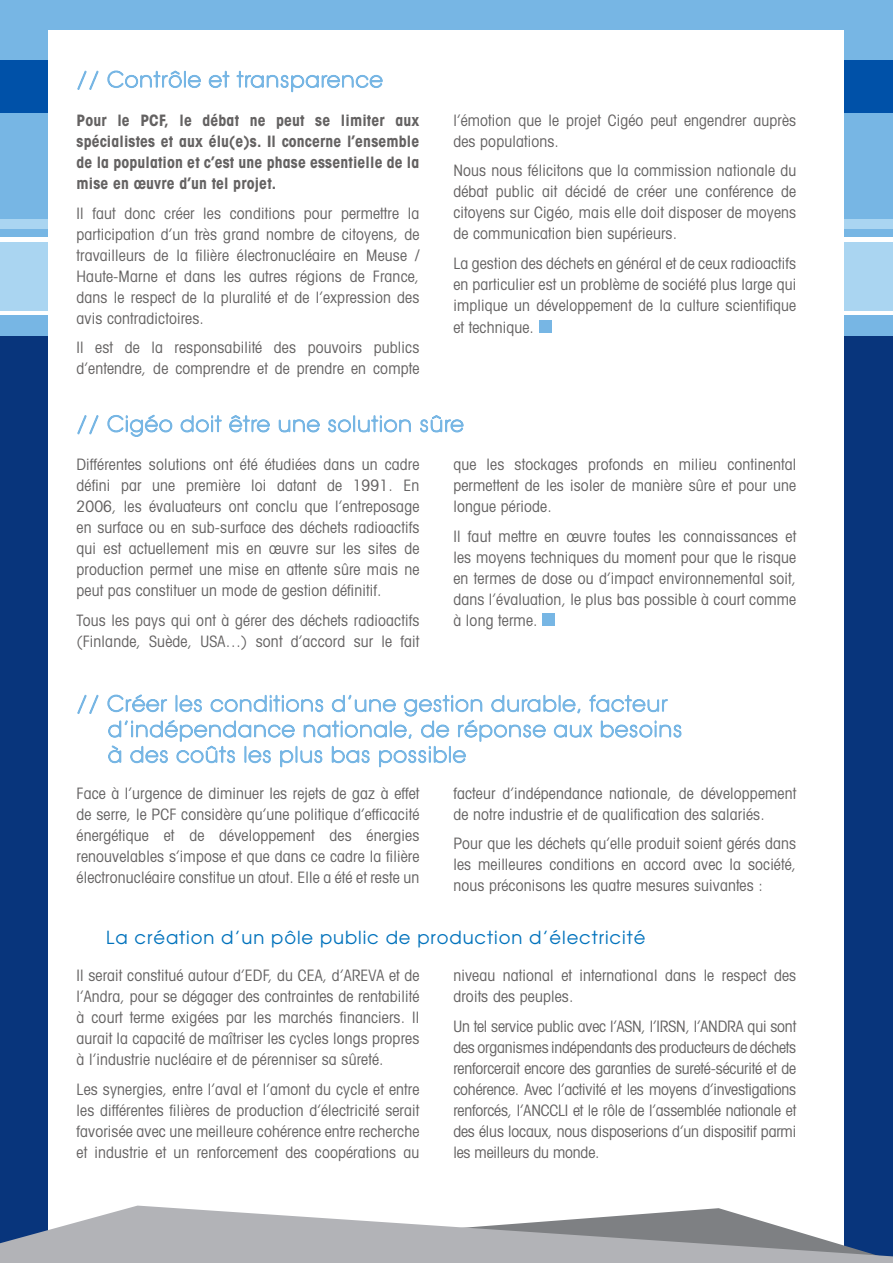
<style>
.page{position:relative;width:893px;height:1263px;background:#fff}
.page>*{position:absolute;margin:0;border:0;box-sizing:border-box;transform-origin:0 0}
.t1{font:18px "Avant Garde";letter-spacing:.05em;color:#0072bc}
.t2{font:condensed 15.75px/21px "Avant Garde";letter-spacing:.01em;color:#646262;text-align:justify}
.t3{font:700 condensed 15.75px/21px "Avant Garde";letter-spacing:.01em;color:#646262;text-align:justify}
</style>
<div class="page">
<div style="left:0;top:0;width:893px;height:238px;background:#77b6e4"></div>
<div style="left:0;top:277px;width:893px;height:986px;background:#08357c"></div>
<div style="left:0;top:315px;width:893px;height:20px;background:#77b6e4"></div>
<div style="left:0;top:235px;width:893px;height:76px;background:#aad5f1"></div>
<hr style="left:0;top:237px;width:893px;height:4px;background:#fff">
<div style="left:0;top:226px;width:893px;height:11px;background:#77b6e4"></div>
<div style="left:0;top:219px;width:893px;height:10px;background:#aad5f1"></div>
<hr style="left:0;top:311px;width:893px;height:4px;background:#fff">
<div style="left:0;top:60px;width:893px;height:53px;background:#0051a8"></div>
<div style="left:49px;top:30px;width:795px;height:1231px;background:#fff"></div>
<svg style="left:0;top:1205px;width:892px;height:58px;fill:#b2b3b7"></svg>
<svg style="left:77px;top:70px;width:22px;height:20px"></svg>
<svg style="left:107px;top:70px;width:94px;height:18px"></svg>
<svg style="left:208px;top:70px;width:22px;height:18px"></svg>
<svg style="left:236px;top:70px;width:147px;height:23px"></svg>
<svg style="left:77px;top:415px;width:22px;height:20px"></svg>
<svg style="left:107px;top:414px;width:66px;height:23px"></svg>
<svg style="left:180px;top:415px;width:90px;height:18px"></svg>
<svg style="left:278px;top:419px;width:42px;height:14px"></svg>
<svg style="left:328px;top:415px;width:83px;height:18px"></svg>
<svg style="left:420px;top:415px;width:44px;height:18px"></svg>
<svg style="left:77px;top:694px;width:22px;height:20px"></svg>
<svg style="left:107px;top:694px;width:575px;height:74px"></svg>
<div style="left:539px;top:320px;width:13px;height:13px;background:#77b6e4"></div>
<div style="left:542px;top:613px;width:13px;height:13px;background:#77b6e4"></div>
<p class="t3" style="left:77px;top:109px;width:344px">Pour le PCF, le débat ne peut se limiter aux spécialistes et aux élu(e)s. Il concerne l’ensemble de la population et c’est une phase essentielle de la mise en œuvre d’un tel projet.</p>
<p class="t2" style="left:77px;top:202px;width:344px">Il faut donc créer les conditions pour permettre la participation d’un très grand nombre de citoyens, de travailleurs de la filière électronucléaire en Meuse / Haute-Marne et dans les autres régions de France, dans le respect de la pluralité et de l’expression des avis contradictoires.</p>
<p class="t2" style="left:77px;top:337px;width:344px">Il est de la responsabilité des pouvoirs publics d’entendre, de comprendre et de prendre en compte</p>
<p class="t2" style="left:77px;top:454px;width:344px">Différentes solutions ont été étudiées dans un cadre défini par une première loi datant de 1991. En 2006, les évaluateurs ont conclu que l’entreposage en surface ou en sub-surface des déchets radioactifs qui est actuellement mis en œuvre sur les sites de production permet une mise en attente sûre mais ne peut pas constituer un mode de gestion définitif.</p>
<p class="t2" style="left:77px;top:609px;width:344px">Tous les pays qui ont à gérer des déchets radioactifs (Finlande, Suède, USA…) sont d’accord sur le fait</p>
<p class="t2" style="left:453px;top:109px;width:344px">l’émotion que le projet Cigéo peut engendrer auprès des populations.</p>
<p class="t2" style="left:453px;top:160px;width:344px">Nous nous félicitons que la commission nationale du débat public ait décidé de créer une conférence de citoyens sur Cigéo, mais elle doit disposer de moyens de communication bien supérieurs.</p>
<p class="t2" style="left:453px;top:252px;width:344px">La gestion des déchets en général et de ceux radioactifs en particulier est un problème de société plus large qui implique un développement de la culture scientifique</p>
<p class="t2" style="left:453px;top:317px;width:82px">et technique.</p>
<p class="t2" style="left:453px;top:454px;width:344px">que les stockages profonds en milieu continental permettent de les isoler de manière sûre et pour une longue période.</p>
<p class="t2" style="left:453px;top:525px;width:344px">Il faut mettre en œuvre toutes les connaissances et les moyens techniques du moment pour que le risque en termes de dose ou d’impact environnemental soit, dans l’évaluation, le plus bas possible à court comme à long terme.</p>
<p class="t2" style="left:77px;top:782px;width:344px">Face à l’urgence de diminuer les rejets de gaz à effet de serre, le PCF considère qu’une politique d’efficacité énergétique et de développement des énergies renouvelables s’impose et que dans ce cadre la filière électronucléaire constitue un atout. Elle a été et reste un</p>
<p class="t2" style="left:453px;top:782px;width:344px">facteur d’indépendance nationale, de développement de notre industrie et de qualification des salariés.</p>
<p class="t2" style="left:453px;top:833px;width:344px">Pour que les déchets qu’elle produit soient gérés dans les meilleures conditions en accord avec la société, nous préconisons les quatre mesures suivantes :</p>
<p class="t1" style="left:106px;top:927px;width:541px">La création d’un pôle public de production d’électricité</p>
<p class="t2" style="left:77px;top:965px;width:344px">Il serait constitué autour d’EDF, du CEA, d’AREVA et de l’Andra, pour se dégager des contraintes de rentabilité à court terme exigées par les marchés financiers. Il aurait la capacité de maîtriser les cycles longs propres à l’industrie nucléaire et de pérenniser sa sûreté.</p>
<p class="t2" style="left:77px;top:1078px;width:344px">Les synergies, entre l’aval et l’amont du cycle et entre les différentes filières de production d’électricité serait favorisée avec une meilleure cohérence entre recherche et industrie et un renforcement des coopérations au</p>
<p class="t2" style="left:453px;top:965px;width:344px">niveau national et international dans le respect des droits des peuples.</p>
<p class="t2" style="left:453px;top:1015px;width:344px">Un tel service public avec l’ASN, l’IRSN, l’ANDRA qui sont des organismes indépendants des producteurs de déchets renforcerait encore des garanties de sureté-sécurité et de cohérence. Avec l’activité et les moyens d’investigations renforcés, l’ANCCLI et le rôle de l’assemblée nationale et des élus locaux, nous disposerions d’un dispositif parmi les meilleurs du monde.</p>
</div>
